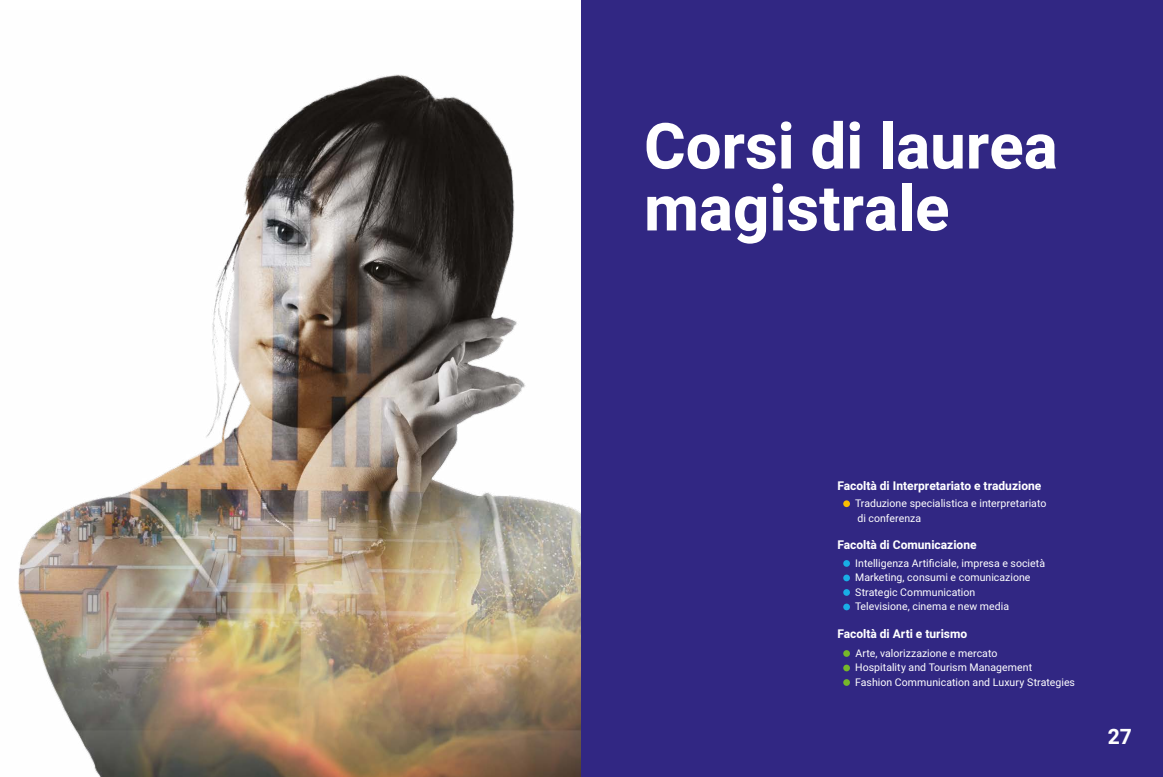
<style>
.page{position:relative;width:1163px;height:777px;background:#fff}
.page>*{position:absolute;margin:0;border:0;box-sizing:border-box;transform-origin:0 0}
.t1{font:700 63.5px/61.9px "Heebo";color:#fff}
.t2{font:700 21px "Heebo";color:#fff}
.t3{font:700 12px "Heebo";color:#fff}
.t4{font:10.5px/14.5px "Heebo";letter-spacing:.005em;color:#fff}
</style>
<div class="page">
<img style="left:18px;top:74px;width:563px;height:703px">
<div style="left:581px;top:0;width:581px;height:777px;background:#312783"></div>
<div style="left:843px;top:500px;width:6px;height:7px;background:#fabd00;border-radius:50%"></div>
<div style="left:843px;top:560px;width:6px;height:7px;background:#19aee6;border-radius:50%"></div>
<div style="left:843px;top:574px;width:6px;height:7px;background:#19aee6;border-radius:50%"></div>
<div style="left:843px;top:589px;width:6px;height:7px;background:#19aee6;border-radius:50%"></div>
<div style="left:843px;top:603px;width:6px;height:7px;background:#19aee6;border-radius:50%"></div>
<div style="left:843px;top:650px;width:6px;height:7px;background:#76b72a;border-radius:50%"></div>
<div style="left:843px;top:664px;width:6px;height:7px;background:#76b72a;border-radius:50%"></div>
<div style="left:843px;top:679px;width:6px;height:7px;background:#76b72a;border-radius:50%"></div>
<h1 class="t1" style="left:644px;top:117px;width:415px">Corsi di laurea magistrale</h1>
<p class="t3" style="left:837px;top:477px;width:205px">Facoltà di Interpretariato e traduzione</p>
<p class="t4" style="left:855px;top:496px;width:193px">Traduzione specialistica e interpretariato di conferenza</p>
<p class="t3" style="left:837px;top:537px;width:140px">Facoltà di Comunicazione</p>
<p class="t4" style="left:855px;top:556px;width:191px">Intelligenza Artificiale, impresa e società Marketing, consumi e comunicazione Strategic Communication<br>Televisione, cinema e new media</p>
<p class="t3" style="left:837px;top:625px;width:131px">Facoltà di Arti e turismo</p>
<p class="t4" style="left:855px;top:646px;width:221px">Arte, valorizzazione e mercato<br>Hospitality and Tourism Management<br>Fashion Communication and Luxury Strategies</p>
<h2 class="t2" style="left:1107px;top:722px;width:26px">27</h2>
</div>
